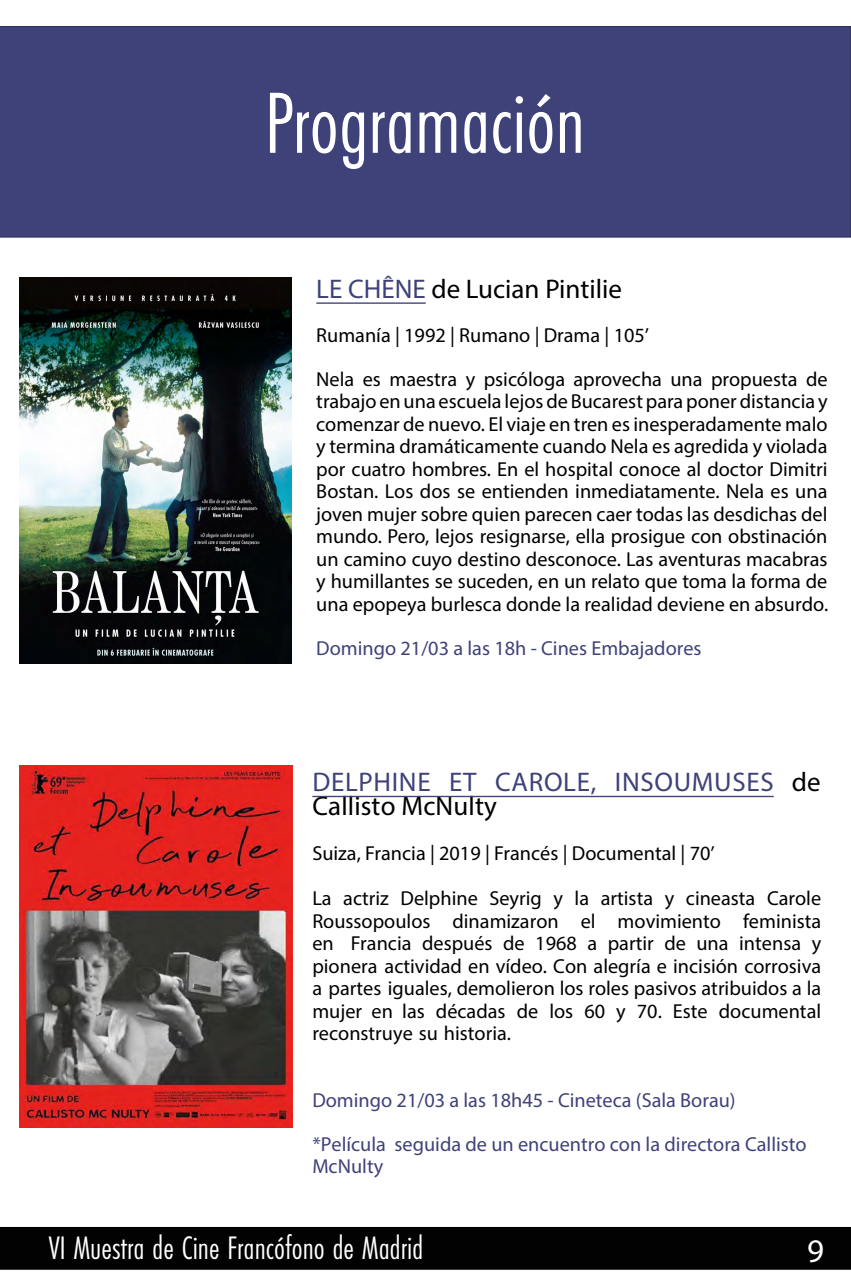
<style>
.page{position:relative;width:851px;height:1276px;background:#fff}
.page>*{position:absolute;margin:0;border:0;box-sizing:border-box;transform-origin:0 0}
.t1{font:90px "Futura PT Cond";color:#fff}
.t2{font:33.75px "Futura PT Cond";color:#fff}
.t3{font:33px "Myriad Pro";color:#fff}
.t4{font:27px/24px "Myriad Pro";letter-spacing:.025em;color:#3f4279}
.t5{font:27px "Myriad Pro";color:#000}
.t6{font:20.25px/22.5px "Myriad Pro";color:#000;text-align:justify}
.t7{font:20.25px/44.2px "Myriad Pro";color:#3f4279}
.s1{color:#3f4279}
.s2{color:#000}
</style>
<div class="page">
<div style="left:0;top:26px;width:850px;height:211px;background:#3f4279"></div>
<div style="left:0;top:1227px;width:850px;height:42px;background:#020203"></div>
<img style="left:20px;top:278px;width:271px;height:385px">
<hr style="left:312px;top:796px;width:461px;height:1px;background:#3f4279">
<hr style="left:316px;top:302px;width:109px;height:2px;background:#3f4279">
<img style="left:20px;top:765px;width:272px;height:362px">
<h1 class="t1" style="left:265px;top:71px;width:321px">Programación</h1>
<h3 class="t5" style="left:316px;top:272px;width:307px"><span class="s1">LE CHÊNE</span> de Lucian Pintilie</h3>
<p class="t6" style="left:316px;top:312px;width:512px;line-height:44.2px">Rumanía | 1992 | Rumano | Drama | 105’<br>Nela es maestra y psicóloga aprovecha una propuesta de</p>
<p class="t6" style="left:316px;top:390px;width:513px">trabajo en una escuela lejos de Bucarest para poner distancia y comenzar de nuevo. El viaje en tren es inesperadamente malo y termina dramáticamente cuando Nela es agredida y violada por cuatro hombres. En el hospital conoce al doctor Dimitri Bostan. Los dos se entienden inmediatamente. Nela es una joven mujer sobre quien parecen caer todas las desdichas del mundo. Pero, lejos resignarse, ella prosigue con obstinación un camino cuyo destino desconoce. Las aventuras macabras y humillantes se suceden, en un relato que toma la forma de una epopeya burlesca donde la realidad deviene en absurdo.</p>
<p class="t7" style="left:316px;top:626px;width:387px">Domingo 21/03 a las 18h - Cines Embajadores</p>
<h3 class="t4" style="left:312px;top:770px;width:509px">DELPHINE ET CAROLE, INSOUMUSES <span class="s2">de<br>Callisto McNulty</span></h3>
<p class="t6" style="left:312px;top:842px;width:404px">Suiza, Francia | 2019 | Francés | Documental | 70’</p>
<p class="t6" style="left:312px;top:887px;width:510px">La actriz Delphine Seyrig y la artista y cineasta Carole Roussopoulos dinamizaron el movimiento feminista en Francia después de 1968 a partir de una intensa y pionera actividad en vídeo. Con alegría e incisión corrosiva a partes iguales, demolieron los roles pasivos atribuidos a la mujer en las décadas de los 60 y 70. Este documental reconstruye su historia.</p>
<p class="t7" style="left:312px;top:1078px;width:496px">Domingo 21/03 a las 18h45 - Cineteca (Sala Borau) *Película seguida de un encuentro con la directora Callisto</p>
<p class="t7" style="left:312px;top:1143px;width:72px">McNulty</p>
<h2 class="t2" style="left:49px;top:1228px;width:376px">VI Muestra de Cine Francófono de Madrid</h2>
<h3 class="t3" style="left:806px;top:1230px;width:18px">9</h3>
</div>
